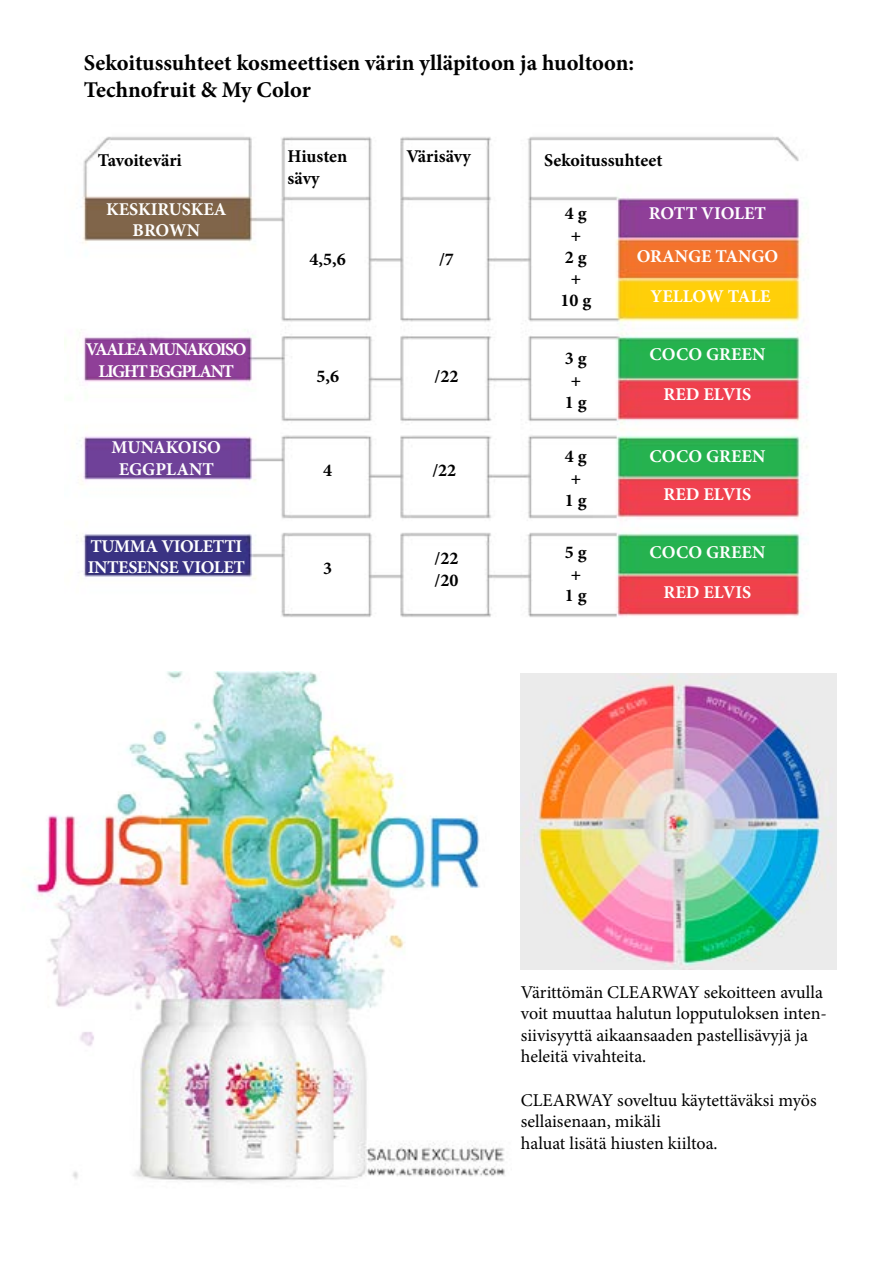
<style>
.page{position:relative;width:893px;height:1263px;background:#fff}
.page>*{position:absolute;margin:0;border:0;box-sizing:border-box;transform-origin:0 0}
.t1{font:700 22.5px/27px "Minion Pro";color:#000}
.t2{font:18px/21.6px "Minion Pro";color:#000}
.t3{font:700 18px/21.6px "Minion Pro";letter-spacing:-.005em;color:#fff;text-align:center}
.t4{font:700 18px/21.6px "Minion Pro";letter-spacing:-.005em;color:#000;text-align:center}
.t5{font:700 18px/21.6px "Minion Pro";letter-spacing:-.08em;color:#fff;text-align:center}
</style>
<div class="page">
<img style="left:65px;top:136px;width:743px;height:481px">
<img style="left:29px;top:672px;width:476px;height:511px">
<img style="left:521px;top:673px;width:315px;height:296px">
<p class="t1" style="left:84px;top:49px;width:552px">Sekoitussuhteet kosmeettisen värin ylläpitoon ja huoltoon:<br>Technofruit &amp; My Color</p>
<p class="t4" style="left:288px;top:145px;width:61px;text-align:left">Hiusten sävy</p>
<p class="t4" style="left:406px;top:145px;width:66px">Värisävy</p>
<p class="t4" style="left:98px;top:149px;width:86px">Tavoiteväri</p>
<p class="t4" style="left:544px;top:149px;width:120px">Sekoitussuhteet</p>
<p class="t3" style="left:106px;top:198px;width:122px">KESKIRUSKEA<br>BROWN</p>
<p class="t5" style="left:86px;top:338px;width:162px">VAALEA MUNAKOISO<br>LIGHT EGGPLANT</p>
<p class="t3" style="left:112px;top:437px;width:111px">MUNAKOISO<br>EGGPLANT</p>
<p class="t3" style="left:88px;top:535px;width:159px;text-align:left">TUMMA VIOLETTI<br>INTESENSE VIOLET</p>
<p class="t4" style="left:310px;top:248px;width:38px">4,5,6</p>
<p class="t4" style="left:316px;top:366px;width:24px">5,6</p>
<p class="t4" style="left:323px;top:459px;width:10px">4</p>
<p class="t4" style="left:323px;top:557px;width:10px">3</p>
<p class="t4" style="left:439px;top:248px;width:16px">/7</p>
<p class="t4" style="left:434px;top:366px;width:25px">/22</p>
<p class="t4" style="left:432px;top:459px;width:25px">/22</p>
<p class="t4" style="left:434px;top:547px;width:25px;text-align:left">/22 /20</p>
<p class="t4" style="left:560px;top:203px;width:32px">4 g +<br>2 g +<br>10 g</p>
<p class="t4" style="left:565px;top:348px;width:23px">3 g +<br>1 g</p>
<p class="t4" style="left:565px;top:446px;width:23px">4 g +<br>1 g</p>
<p class="t4" style="left:565px;top:541px;width:23px">5 g +<br>1 g</p>
<p class="t3" style="left:649px;top:203px;width:119px">ROTT VIOLET</p>
<p class="t3" style="left:637px;top:245px;width:143px">ORANGE TANGO</p>
<p class="t3" style="left:650px;top:285px;width:122px">YELLOW TALE</p>
<p class="t3" style="left:650px;top:343px;width:117px">COCO GREEN</p>
<p class="t3" style="left:664px;top:383px;width:89px">RED ELVIS</p>
<p class="t3" style="left:650px;top:445px;width:117px">COCO GREEN</p>
<p class="t3" style="left:664px;top:483px;width:89px">RED ELVIS</p>
<p class="t3" style="left:650px;top:541px;width:117px">COCO GREEN</p>
<p class="t3" style="left:664px;top:581px;width:89px">RED ELVIS</p>
<p class="t2" style="left:521px;top:981px;width:308px">Värittömän CLEARWAY sekoitteen avulla voit muuttaa halutun lopputuloksen inten&shy;siivisyyttä aikaansaaden pastellisävyjä ja heleitä vivahteita.</p>
<p class="t2" style="left:521px;top:1089px;width:297px">CLEARWAY soveltuu käytettäväksi myös sellaisenaan, mikäli<br>haluat lisätä hiusten kiiltoa.</p>
</div>
